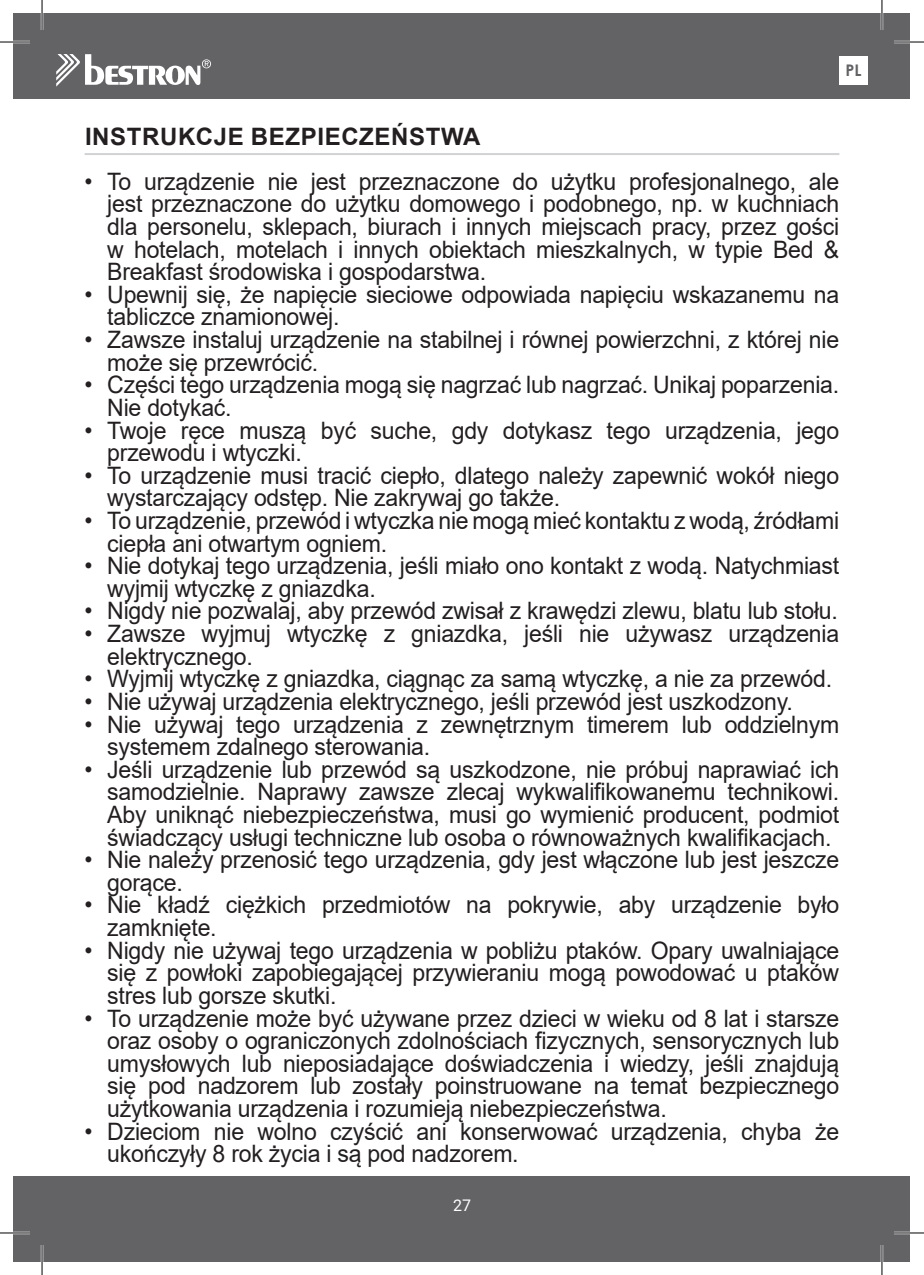
<style>
.page{position:relative;width:924px;height:1275px;background:#fff}
.page>*{position:absolute;margin:0;border:0;box-sizing:border-box;transform-origin:0 0}
.t1{font:24px/22.6px "Arial";letter-spacing:-.01em;color:#231f20;scale:.96 1}
.t2{font:700 24px "Arial";letter-spacing:.025em;color:#231f20}
.t3{font:700 16px "Century Gothic";color:#636366}
.t4{font:16px "Roboto";color:#fff}
</style>
<div class="page">
<div style="left:14px;top:14px;width:895px;height:85px;background:#636366"></div>
<div style="left:14px;top:1176px;width:895px;height:85px;background:#636366"></div>
<svg style="left:56px;top:54px;width:155px;height:33px"></svg>
<div style="left:839px;top:56px;width:28px;height:29px;background:#fff"></div>
<hr style="left:85px;top:153px;width:754px;height:2px;background:#d1d2d4">
<hr style="left:0;top:41px;width:30px;height:2px;background:#fff">
<hr style="left:893px;top:41px;width:30px;height:2px;background:#fff">
<hr style="left:0;top:1231px;width:30px;height:3px;background:#fff">
<hr style="left:893px;top:1231px;width:30px;height:3px;background:#fff">
<hr style="left:41px;top:0;width:2px;height:30px;background:#fff">
<hr style="left:41px;top:1245px;width:2px;height:30px;background:#fff">
<hr style="left:880px;top:0;width:2px;height:30px;background:#fff">
<hr style="left:880px;top:1245px;width:2px;height:30px;background:#fff">
<hr style="left:0;top:42px;width:30px;height:1px;background:#000">
<hr style="left:893px;top:42px;width:30px;height:1px;background:#000">
<hr style="left:0;top:1232px;width:30px;height:1px;background:#000">
<hr style="left:893px;top:1232px;width:30px;height:1px;background:#000">
<hr style="left:42px;top:0;width:1px;height:30px;background:#000">
<hr style="left:42px;top:1245px;width:1px;height:30px;background:#000">
<hr style="left:881px;top:0;width:1px;height:30px;background:#000">
<hr style="left:881px;top:1245px;width:1px;height:30px;background:#000">
<p class="t3" style="left:845px;top:58px;width:17px">PL</p>
<p class="t2" style="left:85px;top:119px;width:396px">INSTRUKCJE BEZPIECZEŃSTWA</p>
<p class="t1" style="left:107px;top:170px;width:763px;text-align:justify;text-indent:-23px">• To urządzenie nie jest przeznaczone do użytku profesjonalnego, ale jest przeznaczone do użytku domowego i podobnego, np. w kuchniach dla personelu, sklepach, biurach i innych miejscach pracy, przez gości w hotelach, motelach i innych obiektach mieszkalnych, w typie Bed &amp; Breakfast środowiska i gospodarstwa.</p>
<p class="t1" style="left:107px;top:283px;width:763px;text-indent:-23px">• Upewnij się, że napięcie sieciowe odpowiada napięciu wskazanemu na tabliczce znamionowej.</p>
<p class="t1" style="left:107px;top:328px;width:763px;text-indent:-23px">• Zawsze instaluj urządzenie na stabilnej i równej powierzchni, z której nie może się przewrócić.</p>
<p class="t1" style="left:107px;top:373px;width:763px;text-indent:-23px">• Części tego urządzenia mogą się nagrzać lub nagrzać. Unikaj poparzenia.<br>Nie dotykać.</p>
<p class="t1" style="left:107px;top:419px;width:763px;text-indent:-23px">• Twoje ręce muszą być suche, gdy dotykasz tego urządzenia, jego przewodu i wtyczki.</p>
<p class="t1" style="left:107px;top:464px;width:763px;text-indent:-23px">• To urządzenie musi tracić ciepło, dlatego należy zapewnić wokół niego wystarczający odstęp. Nie zakrywaj go także.</p>
<p class="t1" style="left:107px;top:509px;width:763px;text-indent:-23px">• To urządzenie, przewód i wtyczka nie mogą mieć kontaktu z wodą, źródłami ciepła ani otwartym ogniem.</p>
<p class="t1" style="left:107px;top:554px;width:763px;text-indent:-23px">• Nie dotykaj tego urządzenia, jeśli miało ono kontakt z wodą. Natychmiast wyjmij wtyczkę z gniazdka.</p>
<p class="t1" style="left:85px;top:599px;width:785px">• Nigdy nie pozwalaj, aby przewód zwisał z krawędzi zlewu, blatu lub stołu.</p>
<p class="t1" style="left:107px;top:622px;width:763px;text-indent:-23px">• Zawsze wyjmuj wtyczkę z gniazdka, jeśli nie używasz urządzenia elektrycznego.</p>
<p class="t1" style="left:85px;top:667px;width:779px">• Wyjmij wtyczkę z gniazdka, ciągnąc za samą wtyczkę, a nie za przewód.</p>
<p class="t1" style="left:85px;top:690px;width:738px">• Nie używaj urządzenia elektrycznego, jeśli przewód jest uszkodzony.</p>
<p class="t1" style="left:107px;top:712px;width:763px;text-indent:-23px">• Nie używaj tego urządzenia z zewnętrznym timerem lub oddzielnym systemem zdalnego sterowania.</p>
<p class="t1" style="left:107px;top:758px;width:763px;text-align:justify;text-indent:-23px">• Jeśli urządzenie lub przewód są uszkodzone, nie próbuj naprawiać ich samodzielnie. Naprawy zawsze zlecaj wykwalifikowanemu technikowi.<br>Aby uniknąć niebezpieczeństwa, musi go wymienić producent, podmiot świadczący usługi techniczne lub osoba o równoważnych kwalifikacjach.</p>
<p class="t1" style="left:107px;top:848px;width:763px;text-indent:-23px">• Nie należy przenosić tego urządzenia, gdy jest włączone lub jest jeszcze gorące.</p>
<p class="t1" style="left:107px;top:893px;width:763px;text-indent:-23px">• Nie kładź ciężkich przedmiotów na pokrywie, aby urządzenie było zamknięte.</p>
<p class="t1" style="left:107px;top:939px;width:763px;text-align:justify;text-indent:-23px">• Nigdy nie używaj tego urządzenia w pobliżu ptaków. Opary uwalniające się z powłoki zapobiegającej przywieraniu mogą powodować u ptaków stres lub gorsze skutki.</p>
<p class="t1" style="left:107px;top:1006px;width:763px;text-align:justify;text-indent:-23px">• To urządzenie może być używane przez dzieci w wieku od 8 lat i starsze oraz osoby o ograniczonych zdolnościach fizycznych, sensorycznych lub umysłowych lub nieposiadające doświadczenia i wiedzy, jeśli znajdują się pod nadzorem lub zostały poinstruowane na temat bezpiecznego użytkowania urządzenia i rozumieją niebezpieczeństwa.</p>
<p class="t1" style="left:107px;top:1119px;width:763px;text-indent:-23px">• Dzieciom nie wolno czyścić ani konserwować urządzenia, chyba że ukończyły 8 rok życia i są pod nadzorem.</p>
<p class="t4" style="left:453px;top:1193px;width:19px">27</p>
</div>
